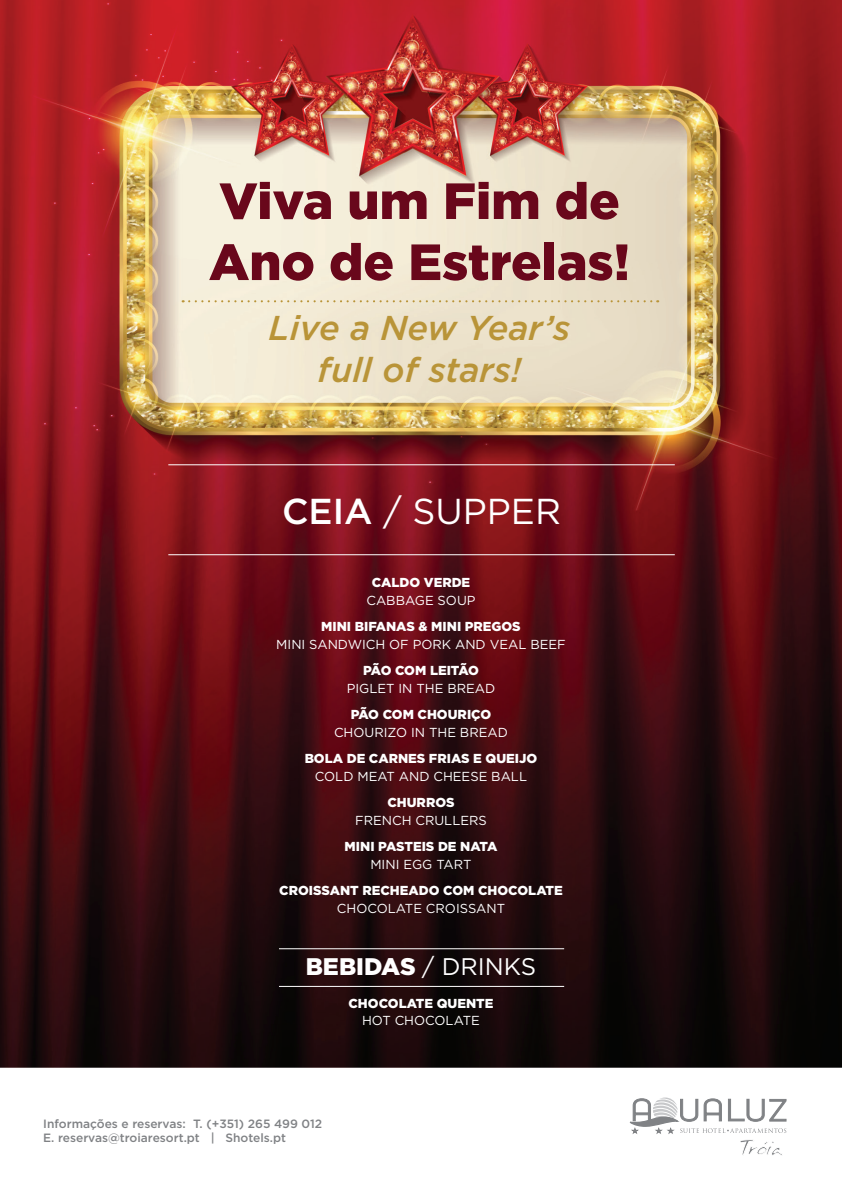
<style>
.page{position:relative;width:842px;height:1191px;background:#fff}
.page>*{position:absolute;margin:0;border:0;box-sizing:border-box;transform-origin:0 0}
.t1{font:900 50.9px/61px "Gotham";color:#69071b}
.t2{font:36px "Gotham";color:#fff}
.t3{font:italic 500 34.4px/41.3px "Gotham";color:#b99438;text-align:center}
.t4{font:900 24px "Gotham";color:#fff}
.t5{font:13px "Gotham";color:#fff}
.t6{font:900 13px "Gotham";color:#fff}
.t7{font:900 13px "Gotham";letter-spacing:-.02em;color:#fff}
.t8{font:500 12px/14.4px "Gotham";color:#808285}
.s1{font-weight:500}
.s2{font-weight:400}
</style>
<div class="page">
<img style="left:0;top:0;width:842px;height:1068px">
<hr style="left:168px;top:464px;width:507px;height:1px;background:#fff">
<hr style="left:168px;top:554px;width:507px;height:1px;background:#fff">
<svg style="left:629px;top:1097px;width:157px;height:36px"></svg>
<svg style="left:740px;top:1140px;width:42px;height:15px"></svg>
<svg style="left:183px;top:300px;width:475px;height:2px"></svg>
<hr style="left:279px;top:986px;width:285px;height:1px;background:#fff">
<hr style="left:279px;top:948px;width:285px;height:1px;background:#fff">
<h1 class="t1" style="left:209px;top:170px;width:423px">Viva um Fim de<br>Ano de Estrelas!</h1>
<h3 class="t3" style="left:269px;top:307px;width:303px">Live a New Year’s full of stars!</h3>
<h2 class="t2" style="left:282px;top:488px;width:281px"><span class="s1">CEIA</span> / SUPPER</h2>
<p class="t6" style="left:372px;top:574px;width:100px">CALDO VERDE</p>
<p class="t5" style="left:366px;top:592px;width:111px">CABBAGE SOUP</p>
<p class="t6" style="left:321px;top:618px;width:201px">MINI BIFANAS &amp; MINI PREGOS</p>
<p class="t5" style="left:276px;top:636px;width:291px">MINI SANDWICH OF PORK AND VEAL BEEF</p>
<p class="t7" style="left:363px;top:662px;width:117px">PÃO COM LEITÃO</p>
<p class="t5" style="left:347px;top:680px;width:150px">PIGLET IN THE BREAD</p>
<p class="t6" style="left:351px;top:706px;width:142px">PÃO COM CHOURIÇO</p>
<p class="t5" style="left:334px;top:724px;width:175px">CHOURIZO IN THE BREAD</p>
<p class="t6" style="left:305px;top:750px;width:234px">BOLA DE CARNES FRIAS E QUEIJO</p>
<p class="t5" style="left:315px;top:768px;width:214px">COLD MEAT AND CHEESE BALL</p>
<p class="t6" style="left:387px;top:794px;width:69px">CHURROS</p>
<p class="t5" style="left:355px;top:812px;width:133px">FRENCH CRULLERS</p>
<p class="t6" style="left:345px;top:838px;width:154px">MINI PASTEIS DE NATA</p>
<p class="t5" style="left:370px;top:856px;width:103px">MINI EGG TART</p>
<p class="t6" style="left:279px;top:882px;width:285px">CROISSANT RECHEADO COM CHOCOLATE</p>
<p class="t5" style="left:337px;top:900px;width:170px">CHOCOLATE CROISSANT</p>
<h3 class="t4" style="left:306px;top:950px;width:232px">BEBIDAS <span class="s2">/ DRINKS</span></h3>
<p class="t6" style="left:348px;top:994px;width:147px">CHOCOLATE QUENTE</p>
<p class="t5" style="left:362px;top:1012px;width:119px">HOT CHOCOLATE</p>
<p class="t8" style="left:43px;top:1116px;width:280px">Informações e reservas: T. (+351) 265 499 012<br>E. reservas@troiaresort.pt | Shotels.pt</p>
</div>
